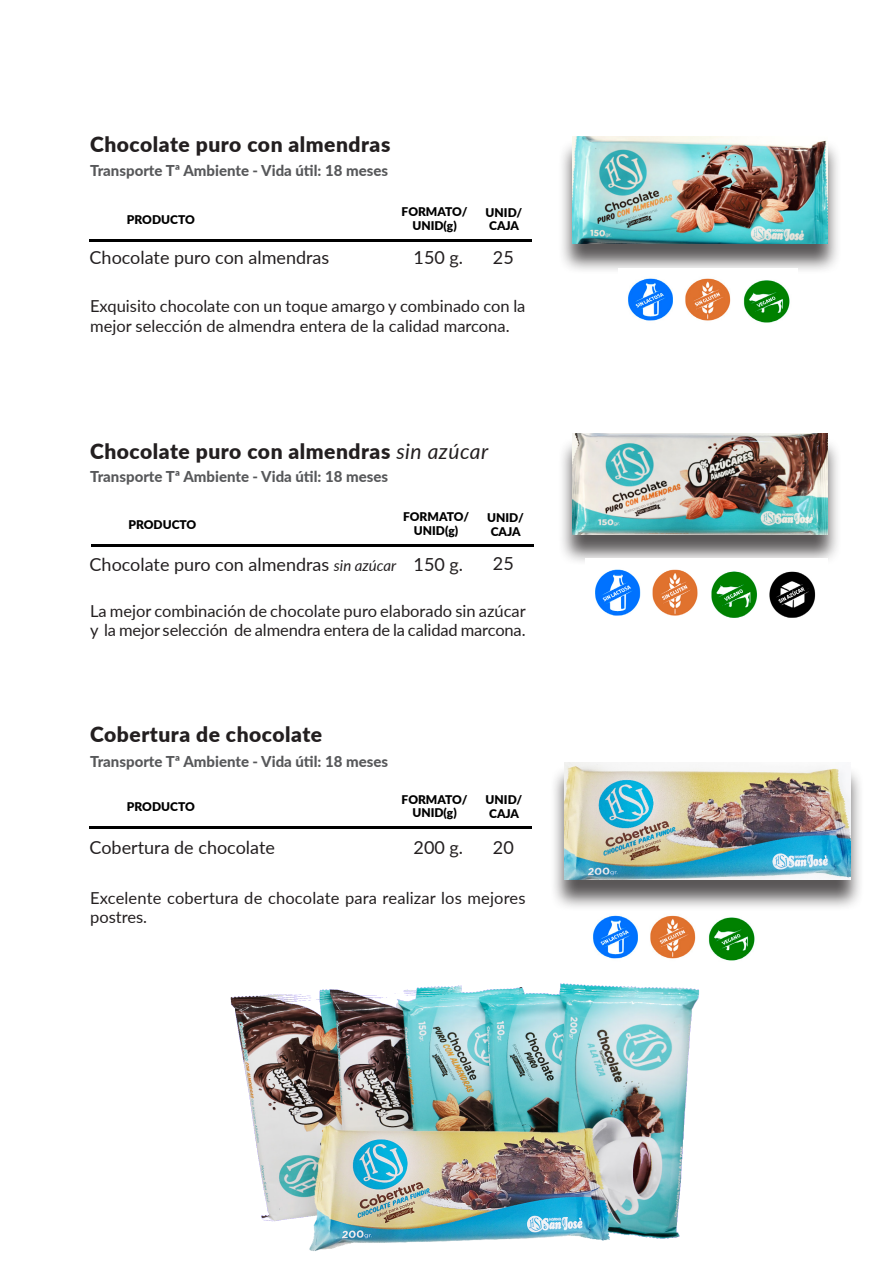
<style>
.page{position:relative;width:893px;height:1263px;background:#fff}
.page>*{position:absolute;margin:0;border:0;box-sizing:border-box;transform-origin:0 0}
.Titulo_tabla{font:900 21px "Lato";letter-spacing:.025em;color:#231f20}
.Tabla_1{font:18px "Lato";color:#231f20}
.Tabla_2{font:18px "Lato";color:#231f20}
.parrafo_tabla{font:16.5px/19.5px "Lato";color:#231f20}
.Tabla_3{font:800 15px "Lato";color:#57585a}
.t1{font:900 12px/13.8px "Lato";color:#000;text-align:center}
.s1{font-weight:400;font-style:italic}
.s2{font-style:italic;font-size:15px}
</style>
<div class="page">
<img style="left:230px;top:983px;width:470px;height:268px">
<div style="left:558px;top:436px;width:283px;height:130px;background:#231f20;opacity:.75"></div>
<img style="left:572px;top:434px;width:255px;height:101px">
<div style="left:558px;top:139px;width:283px;height:135px;background:#231f20;opacity:.75"></div>
<img style="left:572px;top:136px;width:255px;height:107px">
<img style="left:585px;top:559px;width:242px;height:59px">
<img style="left:618px;top:269px;width:179px;height:54px">
<img style="left:593px;top:915px;width:162px;height:46px">
<div style="left:550px;top:765px;width:314px;height:146px;background:#231f20;opacity:.75"></div>
<img style="left:565px;top:762px;width:285px;height:118px">
<hr style="left:90px;top:239px;width:442px;height:2px;background:#000">
<hr style="left:91px;top:544px;width:443px;height:2px;background:#000">
<hr style="left:90px;top:827px;width:442px;height:2px;background:#000">
<p class="Titulo_tabla" style="left:90px;top:128px;width:302px">Chocolate puro con almendras</p>
<p class="Tabla_3" style="left:90px;top:160px;width:299px">Transporte Tª Ambiente - Vida útil: 18 meses</p>
<p class="t1" style="left:127px;top:212px;width:69px">PRODUCTO</p>
<p class="t1" style="left:402px;top:204px;width:67px">FORMATO/<br>UNID(g)</p>
<p class="t1" style="left:486px;top:205px;width:38px">UNID/</p>
<p class="t1" style="left:489px;top:219px;width:32px">CAJA</p>
<p class="Tabla_1" style="left:90px;top:244px;width:241px">Chocolate puro con almendras</p>
<p class="Tabla_1" style="left:414px;top:244px;width:51px">150 g.</p>
<p class="Tabla_2" style="left:493px;top:244px;width:22px">25</p>
<p class="parrafo_tabla" style="left:90px;top:296px;width:437px">Exquisito chocolate con un toque amargo y combinado con la mejor selección de almendra entera de la calidad marcona.</p>
<p class="Titulo_tabla" style="left:90px;top:435px;width:400px">Chocolate puro con almendras <span class="s1">sin azúcar</span></p>
<p class="Tabla_3" style="left:90px;top:465px;width:299px">Transporte Tª Ambiente - Vida útil: 18 meses</p>
<p class="t1" style="left:128px;top:517px;width:69px">PRODUCTO</p>
<p class="t1" style="left:403px;top:509px;width:67px">FORMATO/<br>UNID(g)</p>
<p class="t1" style="left:487px;top:510px;width:38px">UNID/</p>
<p class="t1" style="left:491px;top:524px;width:32px">CAJA</p>
<p class="Tabla_1" style="left:90px;top:551px;width:375px">Chocolate puro con almendras <span class="s2">sin azúcar</span> 150 g.</p>
<p class="Tabla_2" style="left:493px;top:550px;width:22px">25</p>
<p class="parrafo_tabla" style="left:90px;top:600px;width:437px">La mejor combinación de chocolate puro elaborado sin azúcar y la mejor selección de almendra entera de la calidad marcona.</p>
<p class="Titulo_tabla" style="left:90px;top:719px;width:234px">Cobertura de chocolate</p>
<p class="Tabla_3" style="left:90px;top:750px;width:299px">Transporte Tª Ambiente - Vida útil: 18 meses</p>
<p class="t1" style="left:127px;top:799px;width:69px">PRODUCTO</p>
<p class="t1" style="left:402px;top:792px;width:67px">FORMATO/<br>UNID(g)</p>
<p class="t1" style="left:486px;top:792px;width:38px">UNID/</p>
<p class="t1" style="left:489px;top:806px;width:32px">CAJA</p>
<p class="Tabla_1" style="left:90px;top:835px;width:187px">Cobertura de chocolate</p>
<p class="Tabla_1" style="left:414px;top:835px;width:51px">200 g.</p>
<p class="Tabla_2" style="left:493px;top:835px;width:22px">20</p>
<p class="parrafo_tabla" style="left:90px;top:887px;width:437px">Excelente cobertura de chocolate para realizar los mejores postres.</p>
</div>
